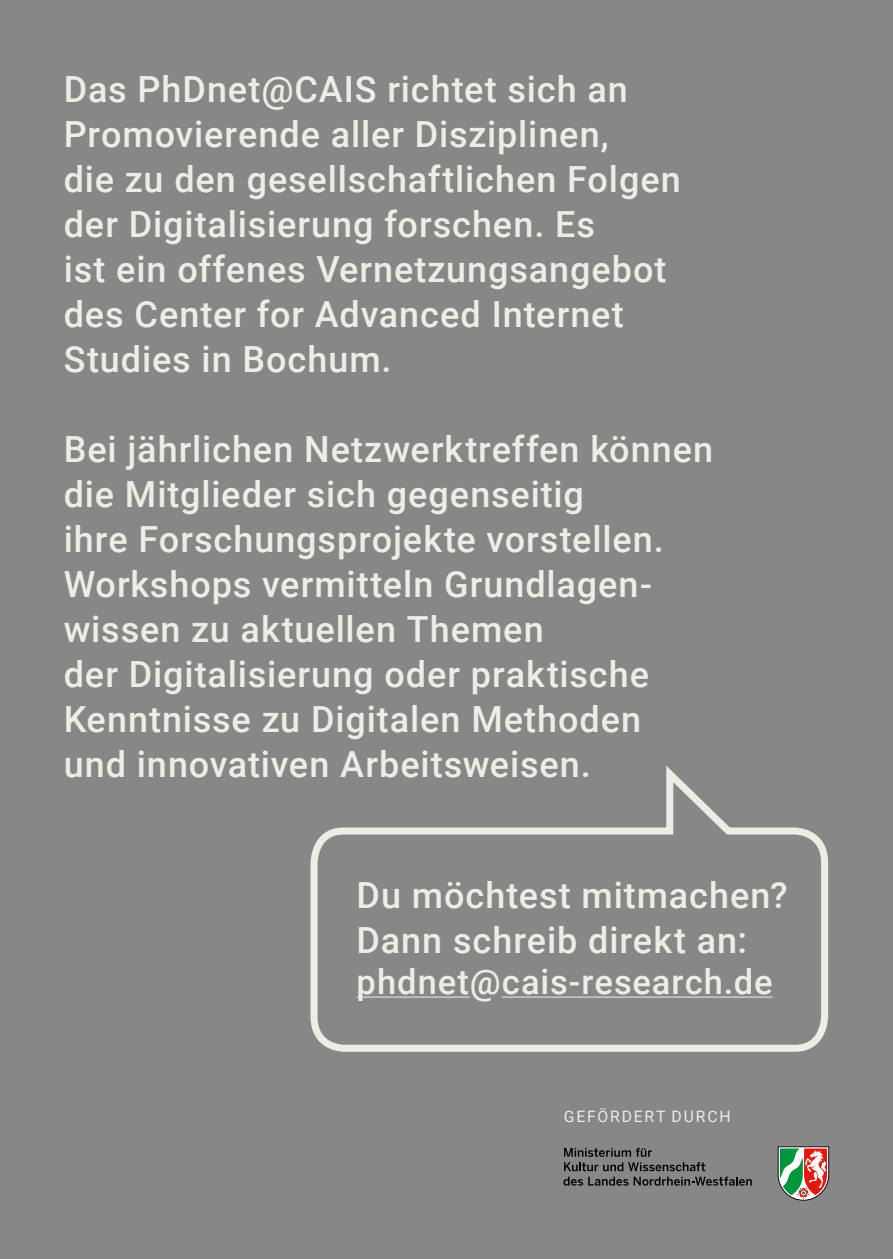
<style>
.page{position:relative;width:893px;height:1259px;background:#868786}
.page>*{position:absolute;margin:0;border:0;box-sizing:border-box;transform-origin:0 0}
.t1{font:500 36px/45px "Roboto";letter-spacing:.025em;color:#edece5}
.t2{font:500 34.5px "Roboto";letter-spacing:.025em;color:#edece5}
.t3{font:15.6px "Roboto";letter-spacing:.115em;color:#edece5}
</style>
<div class="page">
<svg style="left:778px;top:1146px;width:51px;height:54px;background:#a1947c"></svg>
<svg style="left:563px;top:1147px;width:189px;height:38px"></svg>
<svg style="left:310px;top:766px;width:519px;height:286px"></svg>
<hr style="left:357px;top:996px;width:113px;height:1px;background:#edece5">
<hr style="left:502px;top:996px;width:271px;height:1px;background:#edece5">
<p class="t1" style="left:64px;top:65px;width:619px">Das PhDnet@CAIS richtet sich an<br>Promovierende aller Disziplinen,<br>die zu den gesellschaftlichen Folgen der Digitalisierung forschen. Es<br>ist ein offenes Vernetzungsangebot des Center for Advanced Internet<br>Studies in Bochum.</p>
<p class="t1" style="left:64px;top:425px;width:651px">Bei jährlichen Netzwerktreffen können die Mitglieder sich gegenseitig<br>ihre Forschungsprojekte vorstellen.<br>Workshops vermitteln Grundlagen&shy;wissen zu aktuellen Themen<br>der Digitalisierung oder praktische Kenntnisse zu Digitalen Methoden<br>und innovativen Arbeitsweisen.</p>
<p class="t1" style="left:357px;top:871px;width:433px">Du möchtest mitmachen?<br>Dann schreib direkt an:</p>
<p class="t2" style="left:357px;top:957px;width:418px">phdnet@cais-research.de</p>
<p class="t3" style="left:564px;top:1106px;width:169px">GEFÖRDERT DURCH</p>
</div>
